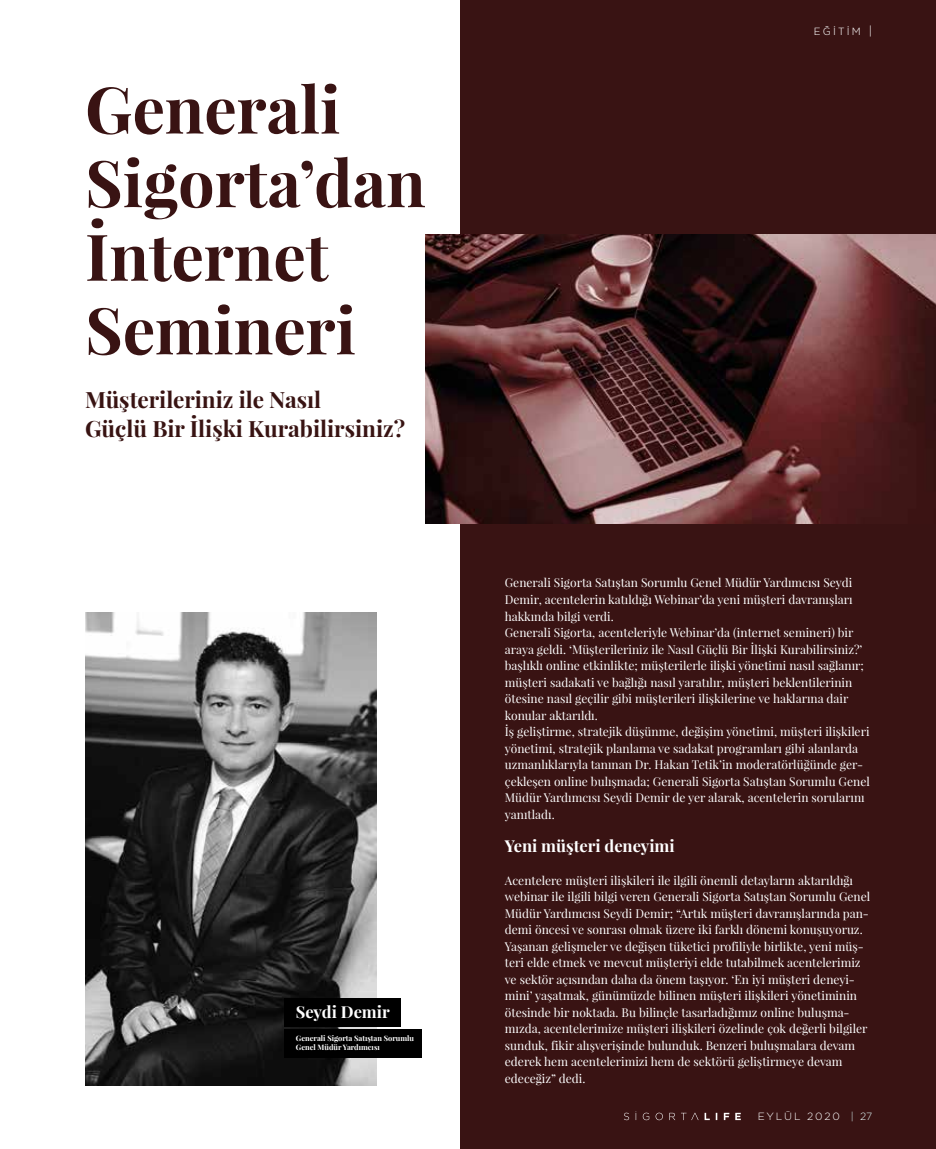
<style>
.page{position:relative;width:936px;height:1149px;background:#fff}
.page>*{position:absolute;margin:0;border:0;box-sizing:border-box;transform-origin:0 0}
.t1{font:700 64.5px/73.5px "Playfair Display";color:#391313}
.t2{font:700 22.5px/28.5px "Playfair Display";color:#381312}
.t3{font:700 16.5px "Playfair Display";color:#fff}
.t4{font:12px/16.5px "Playfair Display";color:#fff}
.t5{font:300 10.5px "Gotham";letter-spacing:.17em;color:#fff}
.t6{font:300 10.5px "Gotham Narrow";letter-spacing:.18em;color:#fff;scale:1.15 1}
.t7{font:700 7.5px/9px "Playfair Display";color:#fff}
.s1{font-family:"Gotham";font-size:12px}
.s2{color:#000}
</style>
<div class="page">
<div style="left:460px;top:0;width:475px;height:1148px;background:#391313"></div>
<img style="left:425px;top:234px;width:510px;height:289px">
<img style="left:85px;top:612px;width:291px;height:472px">
<div style="left:285px;top:998px;width:116px;height:28px;background:#000"></div>
<div style="left:285px;top:1028px;width:137px;height:29px;background:#000"></div>
<svg style="left:624px;top:1112px;width:5px;height:7px"></svg>
<svg style="left:642px;top:1112px;width:7px;height:7px"></svg>
<svg style="left:655px;top:1112px;width:7px;height:7px"></svg>
<svg style="left:669px;top:1112px;width:6px;height:7px"></svg>
<svg style="left:681px;top:1112px;width:17px;height:7px"></svg>
<svg style="left:704px;top:1112px;width:5px;height:7px"></svg>
<svg style="left:715px;top:1112px;width:2px;height:7px"></svg>
<svg style="left:723px;top:1112px;width:6px;height:7px"></svg>
<svg style="left:735px;top:1112px;width:5px;height:7px"></svg>
<h1 class="t1" style="left:85px;top:72px;width:342px">Generali<br>Sigorta’dan<br>İnternet<br>Semineri</h1>
<h2 class="t2" style="left:85px;top:385px;width:322px">Müşterileriniz ile Nasıl<br>Güçlü Bir İlişki Kurabilirsiniz?</h2>
<h3 class="t3" style="left:296px;top:1001px;width:95px">Seydi Demir</h3>
<p class="t7" style="left:296px;top:1033px;width:120px">Generali Sigorta Satıştan Sorumlu<br>Genel Müdür Yardımcısı</p>
<p class="t6" style="left:814px;top:25px;width:52px">EĞİTİM <span class="s1">|</span></p>
<p class="t4" style="left:505px;top:574px;width:366px">Generali Sigorta Satıştan Sorumlu Genel Müdür Yardımcısı Seydi Demir, acentelerin katıldığı Webinar’da yeni müşteri davranışları hakkında bilgi verdi.<br>Generali Sigorta, acenteleriyle Webinar’da (internet semineri) bir araya geldi. ‘Müşterileriniz ile Nasıl Güçlü Bir İlişki Kurabilirsiniz?’ başlıklı online etkinlikte; müşterilerle ilişki yönetimi nasıl sağlanır; müşteri sadakati ve bağlığı nasıl yaratılır, müşteri beklentilerinin ötesine nasıl geçilir gibi müşterileri ilişkilerine ve haklarına dair konular aktarıldı.<br>İş geliştirme, stratejik düşünme, değişim yönetimi, müşteri ilişkileri yönetimi, stratejik planlama ve sadakat programları gibi alanlarda uzmanlıklarıyla tanınan Dr. Hakan Tetik’in moderatörlüğünde ger&shy;çekleşen online bulışmada; Generali Sigorta Satıştan Sorumlu Genel Müdür Yardımcısı Seydi Demir de yer alarak, acentelerin sorularını yanıtladı.</p>
<h3 class="t3" style="left:505px;top:834px;width:171px">Yeni müşteri deneyimi</h3>
<p class="t4" style="left:505px;top:871px;width:367px">Acentelere müşteri ilişkileri ile ilgili önemli detayların aktarıldığı webinar ile ilgili bilgi veren Generali Sigorta Satıştan Sorumlu Genel Müdür Yardımcısı Seydi Demir; “Artık müşteri davranışlarında pan&shy;demi öncesi ve sonrası olmak üzere iki farklı dönemi konuşuyoruz.<br>Yaşanan gelişmeler ve değişen tüketici profiliyle birlikte, yeni müş&shy;teri elde etmek ve mevcut müşteriyi elde tutabilmek acentelerimiz ve sektör açısından daha da önem taşıyor. ‘En iyi müşteri deneyi&shy;mini’ yaşatmak, günümüzde bilinen müşteri ilişkileri yönetiminin ötesinde bir noktada. Bu bilinçle tasarladığımız online buluşma&shy;mızda, acentelerimize müşteri ilişkileri özelinde çok değerli bilgiler sunduk, fikir alışverişinde bulunduk. Benzeri buluşmalara devam ederek hem acentelerimizi hem de sektörü geliştirmeye devam edeceğiz” dedi.</p>
<p class="t5" style="left:757px;top:1110px;width:116px">EYLÜL 2020 <span class="s2">| 27</span></p>
</div>
